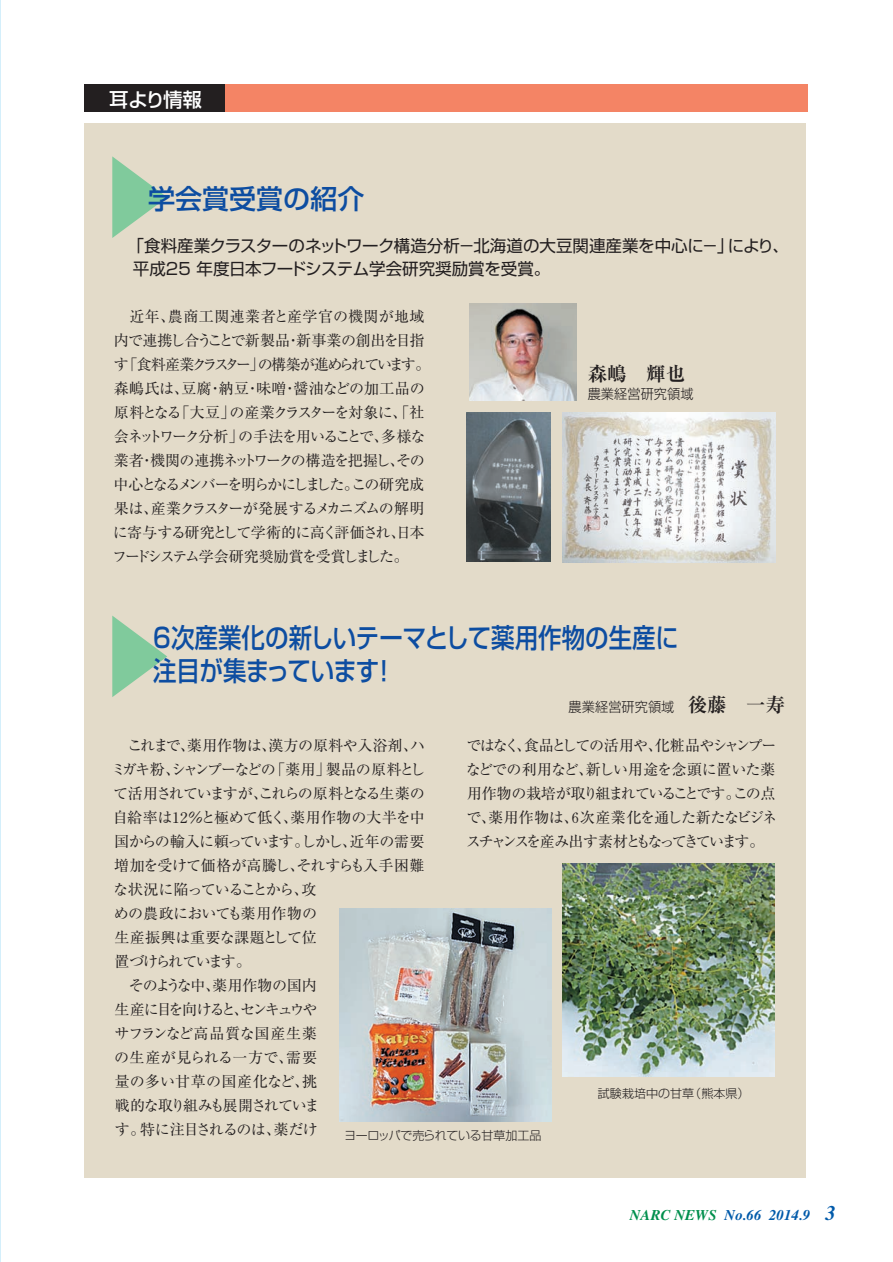
<style>
.page{position:relative;width:893px;height:1262px;background:#fff}
.page>*{position:absolute;margin:0;border:0;box-sizing:border-box;transform-origin:0 0}
.t1{font:500 27px/32.2px "Shin Go";color:#0d4da1;scale:.87 1}
.t2{font:500 27px "Shin Go";color:#0d4da1}
.t3{font:700 19.5px "Ryumin";color:#231f20}
.t4{font:500 19.5px "Shin Go";letter-spacing:-.065em;color:#fff}
.t5{font:16.5px/22.5px "Shin Go";color:#231f20}
.t6{font:15px/24px "Ryumin";letter-spacing:-.04em;color:#231f20}
.t7{font:15px/24px "Ryumin";letter-spacing:-.08em;color:#231f20}
.t8{font:15px/24px "Ryumin";letter-spacing:-.06em;color:#231f20;text-align:justify}
.t9{font:italic 700 15px "Times";color:#015aaa}
.t10{font:300 13.5px "Shin Go";color:#231f20}
.t11{font:300 12px "Shin Go";letter-spacing:-.02em;color:#231f20}
.t12{font:300 12px "Shin Go";color:#231f20}
.s1{font-family:"Ryumin";font-weight:700;font-size:19.5px}
.s2{color:#008f4d}
.s3{font-size:21px}
</style>
<div class="page">
<hr style="left:0;top:0;width:1px;height:1262px;background:#d4effb">
<div style="left:84px;top:123px;width:722px;height:1055px;background:#e3dbc9"></div>
<svg style="left:112px;top:156px;width:55px;height:82px"></svg>
<svg style="left:112px;top:615px;width:55px;height:82px"></svg>
<div style="left:84px;top:84px;width:723px;height:27px;background:#f48465"></div>
<div style="left:84px;top:84px;width:140px;height:27px;background:#231f20"></div>
<img style="left:466px;top:413px;width:85px;height:148px">
<img style="left:562px;top:412px;width:213px;height:150px">
<img style="left:562px;top:864px;width:212px;height:212px">
<img style="left:339px;top:908px;width:213px;height:213px">
<img style="left:469px;top:304px;width:107px;height:97px">
<h2 class="t4" style="left:109px;top:92px;width:94px">耳より情報</h2>
<h1 class="t2" style="left:148px;top:188px;width:218px">学会賞受賞の紹介</h1>
<p class="t5" style="left:133px;top:237px;width:657px;text-indent:-6px">「食料産業クラスターのネットワーク構造分析－北海道の大豆関連産業を中心に－」により、平成25 年度日本フードシステム学会研究奨励賞を受賞。</p>
<p class="t7" style="left:112px;top:306px;width:320px">　近年、農商工関連業者と産学官の機関が地域内で連携し合うことで新製品・新事業の創出を目指す「食料産業クラスター」の構築が進められています。森嶋氏は、豆腐・納豆・味噌・醤油などの加工品の原料となる「大豆」の産業クラスターを対象に、「社会ネットワーク分析」の手法を用いることで、多様な業者・機関の連携ネットワークの構造を把握し、その中心となるメンバーを明らかにしました。この研究成果は、産業クラスターが発展するメカニズムの解明に寄与する研究として学術的に高く評価され、日本フードシステム学会研究奨励賞を受賞しました。</p>
<h2 class="t3" style="left:587px;top:367px;width:99px">森嶋　輝也</h2>
<p class="t10" style="left:587px;top:389px;width:107px">農業経営研究領域</p>
<h1 class="t1" style="left:153px;top:625px;width:605px">6次産業化の新しいテーマとして薬用作物の生産に注目が集まっています！</h1>
<p class="t10" style="left:568px;top:702px;width:218px">農業経営研究領域　<span class="s1">後藤　一寿</span></p>
<p class="t6" style="left:111px;top:735px;width:315px">　これまで、薬用作物は、漢方の原料や入浴剤、ハミガキ粉、シャンプーなどの「薬用」製品の原料として活用されていますが、これらの原料となる生薬の自給率は12％と極めて低く、薬用作物の大半を中国からの輸入に頼っています。しかし、近年の需要増加を受けて価格が高騰し、それすらも入手困難な状況に陥っていることから、攻<br>めの農政においても薬用作物の<br>生産振興は重要な課題として位<br>置づけられています。<br>　そのような中、薬用作物の国内<br>生産に目を向けると、センキュウや<br>サフランなど高品質な国産生薬<br>の生産が見られる一方で、需要<br>量の多い甘草の国産化など、挑<br>戦的な取り組みも展開されていま<br>す。特に注目されるのは、薬だけ</p>
<p class="t8" style="left:466px;top:735px;width:313px">ではなく、食品としての活用や、化粧品やシャンプーなどでの利用など、新しい用途を念頭に置いた薬用作物の栽培が取り組まれていることです。この点で、薬用作物は、６次産業化を通した新たなビジネスチャンスを産み出す素材ともなってきています。</p>
<p class="t12" style="left:598px;top:1089px;width:153px">試験栽培中の甘草（熊本県）</p>
<p class="t11" style="left:344px;top:1131px;width:199px">ヨーロッパで売られている甘草加工品</p>
<p class="t9" style="left:629px;top:1209px;width:207px"><span class="s2">NARC NEWS</span> No.66 2014.9 <span class="s3">3</span></p>
</div>
